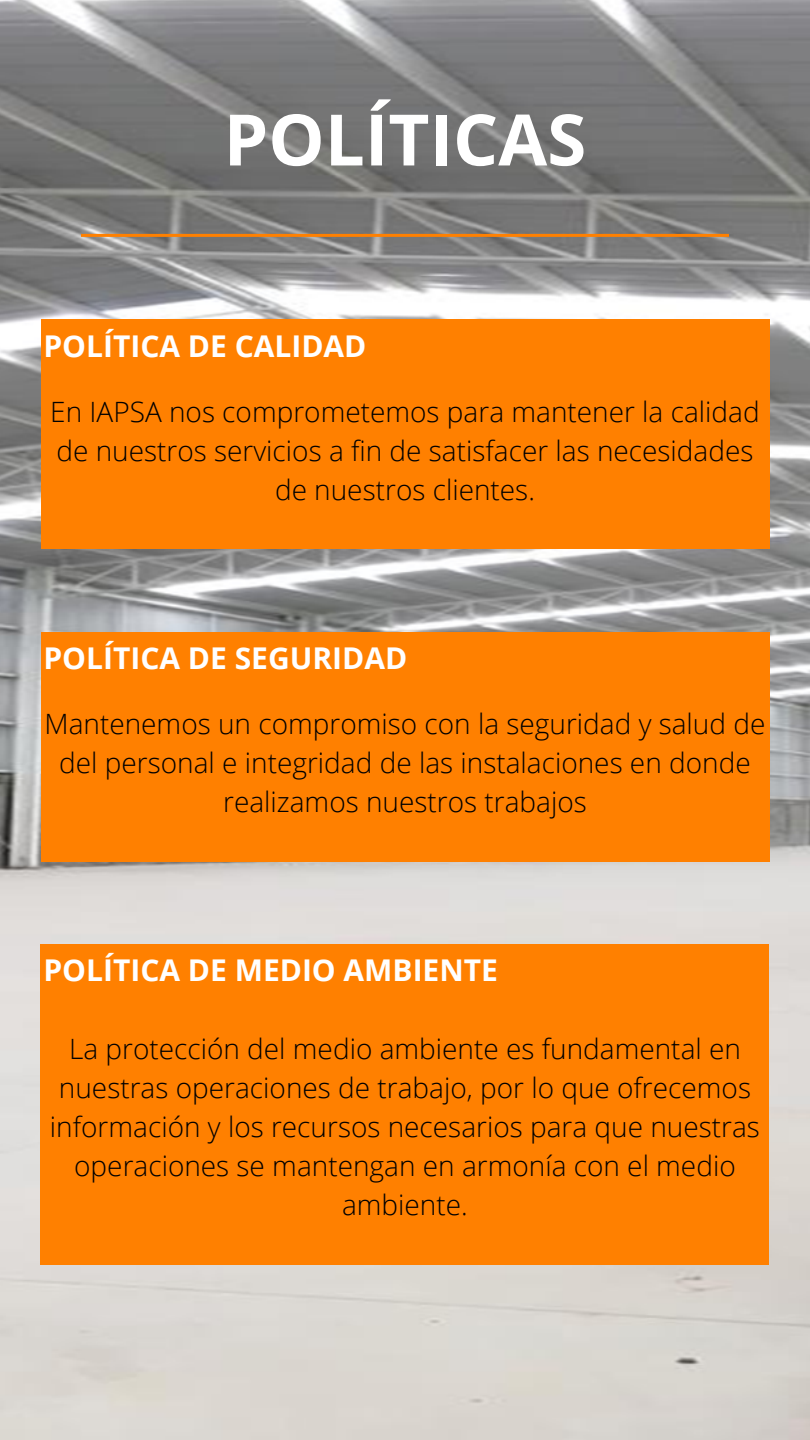
<style>
.page{position:relative;width:810px;height:1440px;background:#fff}
.page>*{position:absolute;margin:0;border:0;box-sizing:border-box;transform-origin:0 0}
.t1{font:700 71px "Open Sans";color:#fff}
.t2{font:700 30px "Open Sans";color:#fff}
.t3{font:300 28px/39px "Open Sans";color:#000;text-align:center}
</style>
<div class="page">
<img style="left:0;top:0;width:810px;height:1440px">
<hr style="left:81px;top:234px;width:648px;height:3px;background:#ff8000">
<div style="left:41px;top:320px;width:728px;height:229px;background:#ff8000"></div>
<div style="left:41px;top:632px;width:728px;height:229px;background:#ff8000"></div>
<div style="left:41px;top:944px;width:728px;height:320px;background:#ff8000"></div>
<h1 class="t1" style="left:224px;top:90px;width:364px">POLÍTICAS</h1>
<p class="t2" style="left:44px;top:325px;width:324px">POLÍTICA DE CALIDAD</p>
<p class="t3" style="left:50px;top:392px;width:711px">En IAPSA nos comprometemos para mantener la calidad de nuestros servicios a fin de satisfacer las necesidades de nuestros clientes.</p>
<p class="t2" style="left:44px;top:637px;width:365px">POLÍTICA DE SEGURIDAD</p>
<p class="t3" style="left:45px;top:704px;width:722px">Mantenemos un compromiso con la seguridad y salud de del personal e integridad de las instalaciones en donde realizamos nuestros trabajos</p>
<p class="t2" style="left:44px;top:949px;width:456px">POLÍTICA DE MEDIO AMBIENTE</p>
<p class="t3" style="left:50px;top:1029px;width:712px">La protección del medio ambiente es fundamental en nuestras operaciones de trabajo, por lo que ofrecemos información y los recursos necesarios para que nuestras operaciones se mantengan en armonía con el medio ambiente.</p>
</div>
